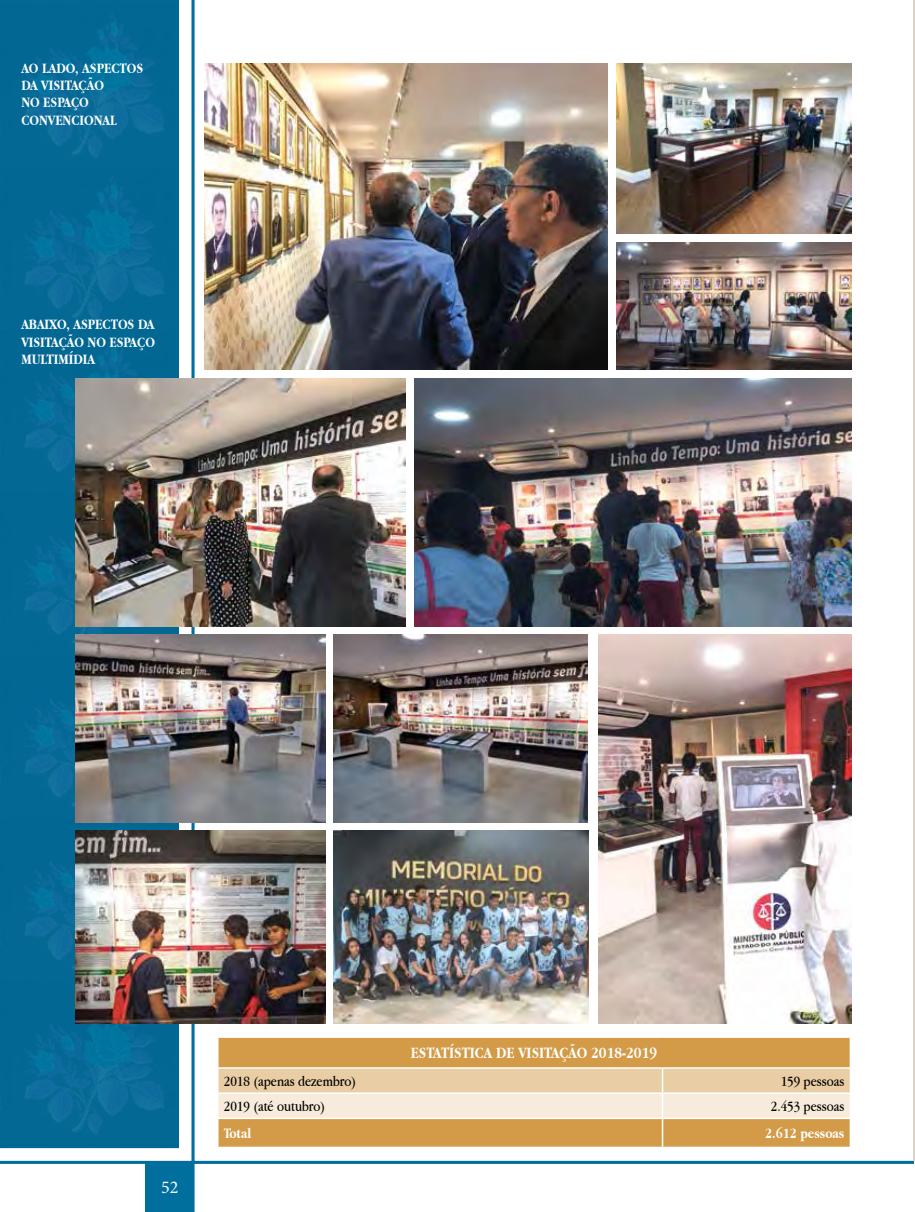
<style>
.page{position:relative;width:915px;height:1212px;background:#fff}
.page>*{position:absolute;margin:0;border:0;box-sizing:border-box;transform-origin:0 0}
.t1{font:18px "Minion Pro";color:#fff}
.t2{font:700 16.5px "Apple Garamond";color:#fff}
.t3{font:700 15px/17.2px "Apple Garamond";color:#fff;text-align:justify}
.t4{font:15px "Apple Garamond";color:#000}
</style>
<div class="page">
<img style="left:0;top:0;width:179px;height:1148px">
<hr style="left:0;top:1161px;width:913px;height:3px;background:#006f9e">
<hr style="left:191px;top:0;width:3px;height:1212px;background:#006f9e">
<div style="left:145px;top:1161px;width:46px;height:51px;background:#006f9e"></div>
<hr style="left:913px;top:0;width:1px;height:1161px;background:#dfcfc8">
<img style="left:75px;top:831px;width:250px;height:192px">
<img style="left:414px;top:378px;width:436px;height:248px">
<img style="left:204px;top:64px;width:403px;height:306px">
<img style="left:75px;top:378px;width:330px;height:248px">
<img style="left:598px;top:635px;width:252px;height:388px">
<img style="left:616px;top:242px;width:234px;height:128px">
<img style="left:334px;top:831px;width:254px;height:192px">
<img style="left:616px;top:64px;width:234px;height:170px">
<img style="left:75px;top:635px;width:250px;height:187px">
<img style="left:334px;top:635px;width:253px;height:187px">
<svg style="left:218px;top:1038px;width:632px;height:109px;background:#e1bb83"></svg>
<p class="t3" style="left:21px;top:59px;width:123px;text-align:left">AO LADO, ASPECTOS<br>DA VISITAÇÃO<br>NO ESPAÇO<br>CONVENCIONAL</p>
<p class="t3" style="left:21px;top:316px;width:135px">ABAIXO, ASPECTOS DA VISITAÇÃO NO ESPAÇO MULTIMÍDIA</p>
<p class="t1" style="left:161px;top:1175px;width:19px">52</p>
<p class="t2" style="left:411px;top:1044px;width:248px">ESTATÍSTICA DE VISITAÇÃO 2018-2019</p>
<p class="t4" style="left:224px;top:1072px;width:134px">2018 (apenas dezembro)</p>
<p class="t4" style="left:780px;top:1072px;width:65px">159 pessoas</p>
<p class="t4" style="left:224px;top:1097px;width:103px">2019 (até outubro)</p>
<p class="t4" style="left:770px;top:1097px;width:75px">2.453 pessoas</p>
<p class="t3" style="left:224px;top:1125px;width:29px">Total</p>
<p class="t3" style="left:765px;top:1125px;width:81px">2.612 pessoas</p>
</div>
